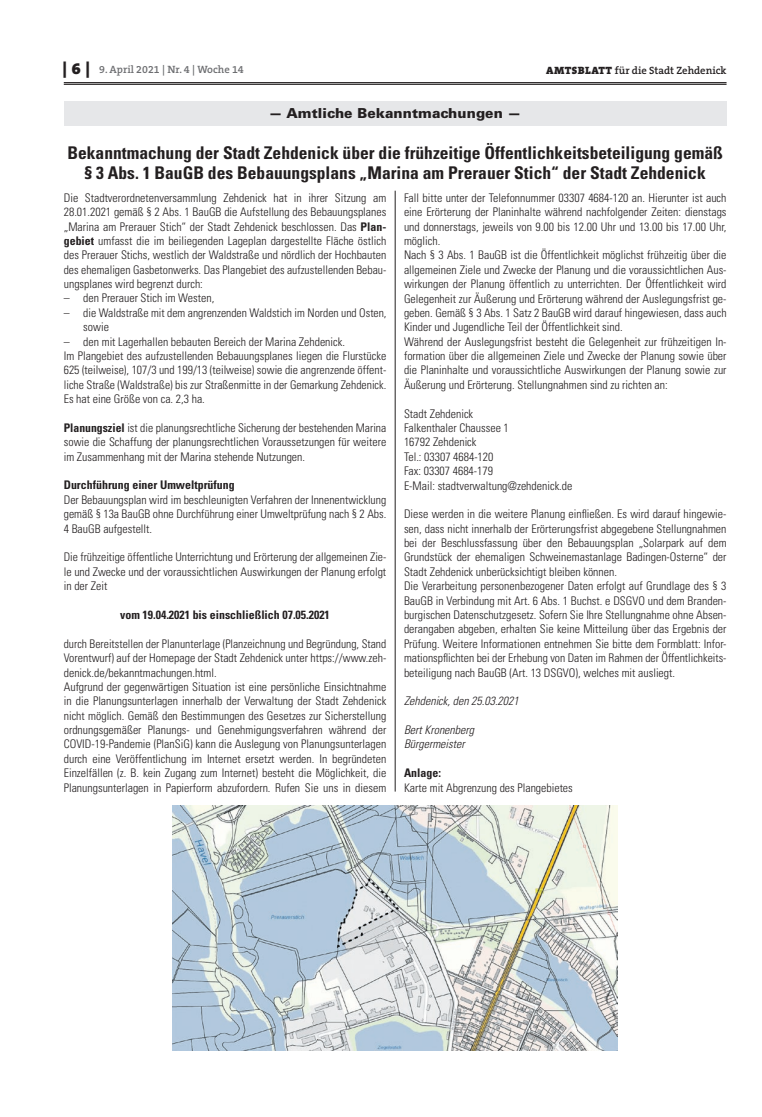
<style>
.page{position:relative;width:762px;height:1117px;background:#fff}
.page>*{position:absolute;margin:0;border:0;box-sizing:border-box;transform-origin:0 0}
.t1{font:700 condensed 17.5px/20px "Univers";color:#231f20;text-align:center}
.t2{font:900 13.75px "Univers";letter-spacing:.005em;color:#231f20}
.t3{font:300 condensed 11.88px/14.4px "Univers";color:#231f20}
.t4{font:700 condensed 11.88px "Univers";color:#231f20}
.t5{font:italic 300 condensed 11.88px/14.4px "Univers";color:#231f20}
.t6{font:600 10.62px "The Serif B W6";color:#231f20}
.t7{font:600 10.62px "The Serif B W6";color:#6c6d70}
.s1{font-family:"The Serif B W9";font-weight:900;font-size:16.25px;color:#231f20}
.s2{font-family:"The Serif B W9";font-weight:900}
.s3{font-weight:700}
</style>
<div class="page">
<hr style="left:64px;top:82px;width:662px;height:1px;background:#231f20">
<hr style="left:64px;top:84px;width:662px;height:1px;background:#231f20">
<div style="left:64px;top:101px;width:662px;height:25px;background:#e6e7e9"></div>
<hr style="left:395px;top:191px;width:1px;height:600px;background:#231f20">
<img style="left:173px;top:805px;width:444px;height:245px">
<p class="t7" style="left:63px;top:63px;width:183px"><span class="s1">| 6 |</span> 9. April 2021 | Nr. 4 | Woche 14</p>
<p class="t6" style="left:546px;top:63px;width:182px"><span class="s2">AMTSBLATT</span> für die Stadt Zehdenick</p>
<p class="t2" style="left:269px;top:104px;width:254px">— Amtliche Bekanntmachungen —</p>
<h1 class="t1" style="left:67px;top:142px;width:657px">Bekanntmachung der Stadt Zehdenick über die frühzeitige Öffentlichkeitsbeteiligung gemäß § 3 Abs. 1 BauGB des Bebauungsplans „Marina am Prerauer Stich“ der Stadt Zehdenick</h1>
<p class="t3" style="left:64px;top:190px;width:324px;text-align:justify">Die Stadtverordnetenversammlung Zehdenick hat in ihrer Sitzung am 28.01.2021 gemäß § 2 Abs. 1 BauGB die Aufstellung des Bebauungsplanes „Marina am Prerauer Stich“ der Stadt Zehdenick beschlossen. Das <span class="s3">Plan&shy;gebiet</span> umfasst die im beiliegenden Lageplan dargestellte Fläche östlich des Prerauer Stichs, westlich der Waldstraße und nördlich der Hochbauten des ehemaligen Gasbetonwerks. Das Plangebiet des aufzustellenden Bebau&shy;ungsplanes wird begrenzt durch:</p>
<p class="t3" style="left:64px;top:291px;width:152px">– den Prerauer Stich im Westen,</p>
<p class="t3" style="left:83px;top:305px;width:305px;text-indent:-19px">– die Waldstraße mit dem angrenzenden Waldstich im Norden und Osten, sowie</p>
<p class="t3" style="left:64px;top:334px;width:324px">– den mit Lagerhallen bebauten Bereich der Marina Zehdenick.<br>Im Plangebiet des aufzustellenden Bebauungsplanes liegen die Flurstücke 625 (teilweise), 107/3 und 199/13 (teilweise) sowie die angrenzende öffent&shy;liche Straße (Waldstraße) bis zur Straßenmitte in der Gemarkung Zehdenick.<br>Es hat eine Größe von ca. 2,3 ha.</p>
<p class="t3" style="left:64px;top:420px;width:324px;text-align:justify"><span class="s3">Planungsziel</span> ist die planungsrechtliche Sicherung der bestehenden Marina sowie die Schaffung der planungsrechtlichen Voraussetzungen für weitere im Zusammenhang mit der Marina stehende Nutzungen.</p>
<p class="t4" style="left:64px;top:478px;width:172px">Durchführung einer Umweltprüfung</p>
<p class="t3" style="left:64px;top:492px;width:324px;text-align:justify">Der Bebauungsplan wird im beschleunigten Verfahren der Innenentwicklung gemäß § 13a BauGB ohne Durchführung einer Umweltprüfung nach § 2 Abs.<br>4 BauGB aufgestellt.</p>
<p class="t3" style="left:64px;top:550px;width:324px;text-align:justify">Die frühzeitige öffentliche Unterrichtung und Erörterung der allgemeinen Zie&shy;le und Zwecke und der voraussichtlichen Auswirkungen der Planung erfolgt in der Zeit</p>
<p class="t4" style="left:120px;top:607px;width:211px">vom 19.04.2021 bis einschließlich 07.05.2021</p>
<p class="t3" style="left:64px;top:636px;width:324px">durch Bereitstellen der Planunterlage (Planzeichnung und Begründung, Stand Vorentwurf) auf der Homepage der Stadt Zehdenick unter https://www.zeh&shy;denick.de/bekanntmachungen.html.<br>Aufgrund der gegenwärtigen Situation ist eine persönliche Einsichtnahme in die Planungsunterlagen innerhalb der Verwaltung der Stadt Zehdenick nicht möglich. Gemäß den Bestimmungen des Gesetzes zur Sicherstellung ordnungsgemäßer Planungs- und Genehmigungsverfahren während der COVID-19-Pandemie (PlanSiG) kann die Auslegung von Planungsunterlagen durch eine Veröffentlichung im Internet ersetzt werden. In begründeten Einzelfällen (z. B. kein Zugang zum Internet) besteht die Möglichkeit, die Planungsunterlagen in Papierform abzufordern. Rufen Sie uns in diesem</p>
<p class="t3" style="left:404px;top:190px;width:324px">Fall bitte unter der Telefonnummer 03307 4684-120 an. Hierunter ist auch eine Erörterung der Planinhalte während nachfolgender Zeiten: dienstags und donnerstags, jeweils von 9.00 bis 12.00 Uhr und 13.00 bis 17.00 Uhr, möglich.<br>Nach § 3 Abs. 1 BauGB ist die Öffentlichkeit möglichst frühzeitig über die allgemeinen Ziele und Zwecke der Planung und die voraussichtlichen Aus&shy;wirkungen der Planung öffentlich zu unterrichten. Der Öffentlichkeit wird Gelegenheit zur Äußerung und Erörterung während der Auslegungsfrist ge&shy;geben. Gemäß § 3 Abs. 1 Satz 2 BauGB wird darauf hingewiesen, dass auch Kinder und Jugendliche Teil der Öffentlichkeit sind.<br>Während der Auslegungsfrist besteht die Gelegenheit zur frühzeitigen In&shy;formation über die allgemeinen Ziele und Zwecke der Planung sowie über die Planinhalte und voraussichtliche Auswirkungen der Planung sowie zur Äußerung und Erörterung. Stellungnahmen sind zu richten an:</p>
<p class="t3" style="left:404px;top:406px;width:170px">Stadt Zehdenick<br>Falkenthaler Chaussee 1<br>16792 Zehdenick<br>Tel.: 03307 4684-120<br>Fax: 03307 4684-179<br>E-Mail: stadtverwaltung@zehdenick.de</p>
<p class="t3" style="left:404px;top:507px;width:324px">Diese werden in die weitere Planung einfließen. Es wird darauf hingewie&shy;sen, dass nicht innerhalb der Erörterungsfrist abgegebene Stellungnahmen bei der Beschlussfassung über den Bebauungsplan „Solarpark auf dem Grundstück der ehemaligen Schweinemastanlage Badingen-Osterne“ der Stadt Zehdenick unberücksichtigt bleiben können.<br>Die Verarbeitung personenbezogener Daten erfolgt auf Grundlage des § 3<br>BauGB in Verbindung mit Art. 6 Abs. 1 Buchst. e DSGVO und dem Branden&shy;burgischen Datenschutzgesetz. Sofern Sie Ihre Stellungnahme ohne Absen&shy;derangaben abgeben, erhalten Sie keine Mitteilung über das Ergebnis der Prüfung. Weitere Informationen entnehmen Sie bitte dem Formblatt: Infor&shy;mationspflichten bei der Erhebung von Daten im Rahmen der Öffentlichkeits&shy;beteiligung nach BauGB (Art. 13 DSGVO), welches mit ausliegt.</p>
<p class="t5" style="left:404px;top:693px;width:116px">Zehdenick, den 25.03.2021</p>
<p class="t5" style="left:404px;top:722px;width:71px">Bert Kronenberg<br>Bürgermeister</p>
<p class="t4" style="left:404px;top:765px;width:38px">Anlage:</p>
<p class="t3" style="left:404px;top:780px;width:170px">Karte mit Abgrenzung des Plangebietes</p>
</div>
